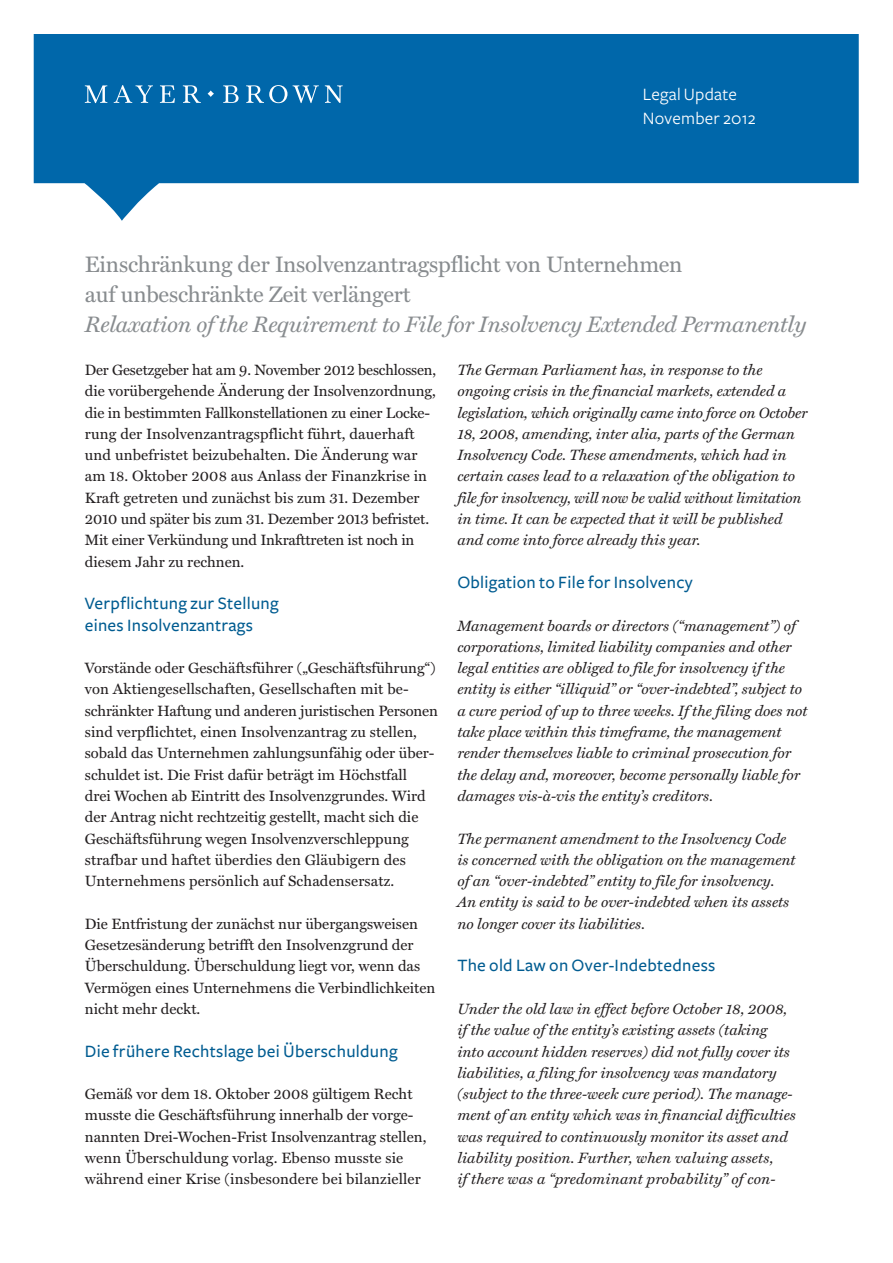
<style>
.page{position:relative;width:893px;height:1263px;background:#fff}
.page>*{position:absolute;margin:0;border:0;box-sizing:border-box;transform-origin:0 0}
.t1{font:22.5px/30px "Miller Text";letter-spacing:-.01em;color:#888c8f}
.t2{font:italic 22.5px "Miller Text";letter-spacing:-.01em;color:#888c8f}
.t3{font:500 18px/21.3px "Freight Sans";letter-spacing:.015em;color:#005c91}
.t4{font:18px/24px "Freight Sans";letter-spacing:.015em;color:#fff}
.t5{font:italic 15px/21.3px "Miller Text";color:#231f20}
.t6{font:15px/21.3px "Miller Text";color:#231f20}
</style>
<div class="page">
<svg style="left:34px;top:34px;width:825px;height:187px;fill:#0067aa"></svg>
<svg style="left:85px;top:85px;width:258px;height:18px;background:#3888bc"></svg>
<p class="t4" style="left:643px;top:84px;width:114px">Legal Update<br>November 2012</p>
<h1 class="t1" style="left:85px;top:252px;width:599px">Einschränkung der Insolvenzantragspflicht von Unternehmen auf unbeschränkte Zeit verlängert</h1>
<h1 class="t2" style="left:85px;top:316px;width:723px">Relaxation of the Requirement to File for Insolvency Extended Permanently</h1>
<p class="t6" style="left:85px;top:360px;width:353px">Der Gesetzgeber hat am 9. November 2012 beschlossen, die vorübergehende Änderung der Insolvenzordnung, die in bestimmten Fallkonstellationen zu einer Locke&shy;rung der Insolvenzantragspflicht führt, dauerhaft und unbefristet beizubehalten. Die Änderung war am 18. Oktober 2008 aus Anlass der Finanzkrise in Kraft getreten und zunächst bis zum 31. Dezember 2010 und später bis zum 31. Dezember 2013 befristet.<br>Mit einer Verkündung und Inkrafttreten ist noch in diesem Jahr zu rechnen.</p>
<p class="t3" style="left:85px;top:595px;width:195px">Verpflichtung zur Stellung eines Insolvenzantrags</p>
<p class="t6" style="left:85px;top:659px;width:355px">Vorstände oder Geschäftsführer („Geschäftsführung“) von Aktiengesellschaften, Gesellschaften mit be&shy;schränkter Haftung und anderen juristischen Personen sind verpflichtet, einen Insolvenzantrag zu stellen, sobald das Unternehmen zahlungsunfähig oder über&shy;schuldet ist. Die Frist dafür beträgt im Höchstfall<br>drei Wochen ab Eintritt des Insolvenzgrundes. Wird der Antrag nicht rechtzeitig gestellt, macht sich die Geschäftsführung wegen Insolvenzverschleppung strafbar und haftet überdies den Gläubigern des Unternehmens persönlich auf Schadensersatz.</p>
<p class="t6" style="left:85px;top:914px;width:352px">Die Entfristung der zunächst nur übergangsweisen Gesetzesänderung betrifft den Insolvenzgrund der Überschuldung. Überschuldung liegt vor, wenn das Vermögen eines Unternehmens die Verbindlichkeiten nicht mehr deckt.</p>
<p class="t3" style="left:85px;top:1042px;width:314px">Die frühere Rechtslage bei Überschuldung</p>
<p class="t6" style="left:85px;top:1085px;width:343px">Gemäß vor dem 18. Oktober 2008 gültigem Recht musste die Geschäftsführung innerhalb der vorge&shy;nannten Drei-Wochen-Frist Insolvenzantrag stellen, wenn Überschuldung vorlag. Ebenso musste sie während einer Krise (insbesondere bei bilanzieller</p>
<p class="t5" style="left:457px;top:360px;width:352px">The German Parliament has, in response to the ongoing crisis in the financial markets, extended a legislation, which originally came into force on October 18, 2008, amending, inter alia, parts of the German Insolvency Code. These amendments, which had in certain cases lead to a relaxation of the obligation to file for insolvency, will now be valid without limitation in time. It can be expected that it will be published and come into force already this year.</p>
<p class="t3" style="left:457px;top:573px;width:237px">Obligation to File for Insolvency</p>
<p class="t5" style="left:457px;top:616px;width:352px">Management boards or directors (“management”) of corporations, limited liability companies and other legal entities are obliged to file for insolvency if the entity is either “illiquid” or “over-indebted”, subject to a cure period of up to three weeks. If the filing does not take place within this timeframe, the management render themselves liable to criminal prosecution for the delay and, moreover, become personally liable for damages vis-à-vis the entity’s creditors.</p>
<p class="t5" style="left:457px;top:829px;width:340px">The permanent amendment to the Insolvency Code is concerned with the obligation on the management of an “over-indebted” entity to file for insolvency.<br>An entity is said to be over-indebted when its assets no longer cover its liabilities.</p>
<p class="t3" style="left:457px;top:957px;width:260px">The old Law on Over-Indebtedness</p>
<p class="t5" style="left:457px;top:999px;width:340px">Under the old law in effect before October 18, 2008, if the value of the entity’s existing assets (taking into account hidden reserves) did not fully cover its liabilities, a filing for insolvency was mandatory (subject to the three-week cure period). The manage&shy;ment of an entity which was in financial difficulties was required to continuously monitor its asset and liability position. Further, when valuing assets,<br>if there was a “predominant probability” of con-</p>
</div>
